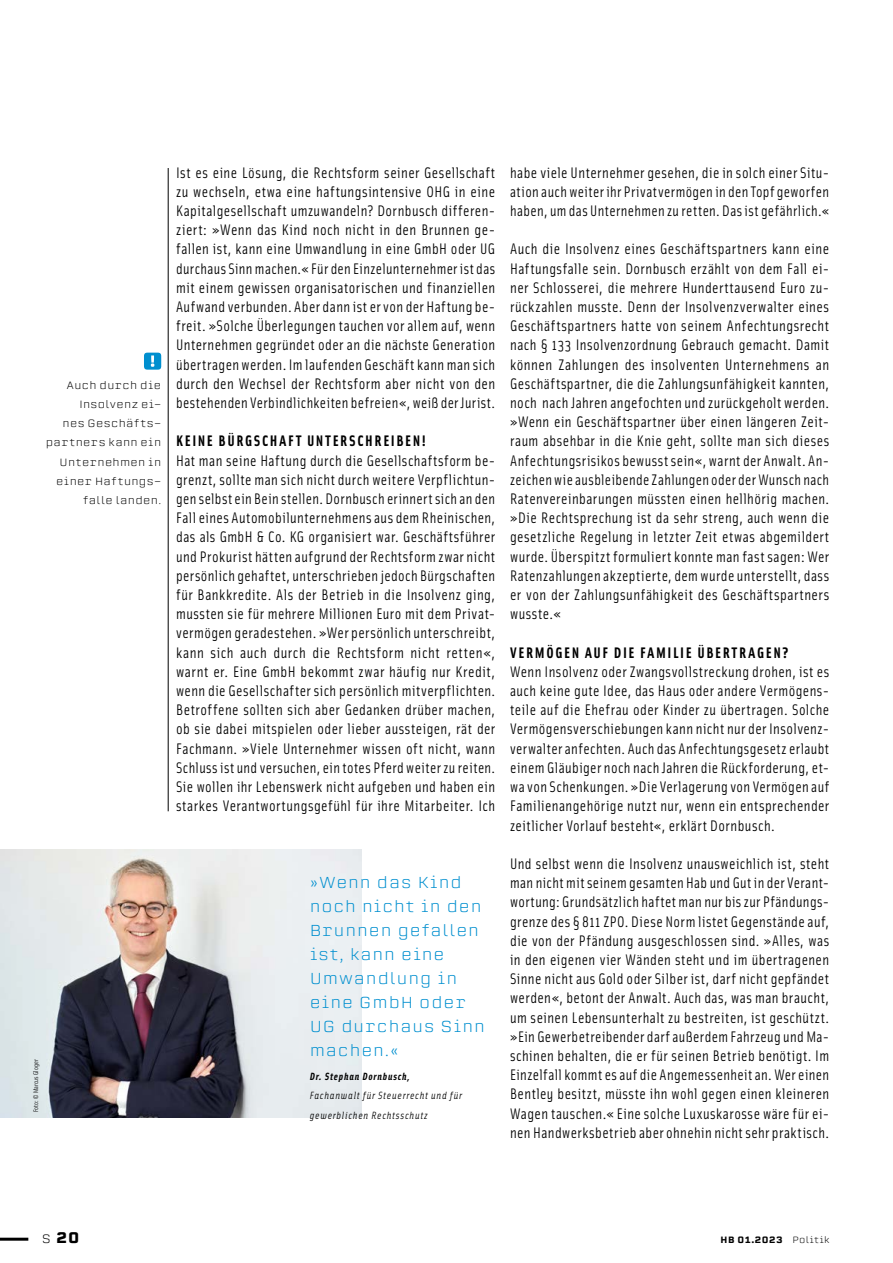
<style>
.page{position:relative;width:893px;height:1263px;background:#fff}
.page>*{position:absolute;margin:0;border:0;box-sizing:border-box;transform-origin:0 0}
.t1{font:300 15.75px/24px "Erbaum";letter-spacing:.06em;color:#008fcf}
.t2{font:15.3px/19.2px "Solex OT";letter-spacing:.03em;color:#000;text-align:justify}
.t3{font:700 15.3px "Solex OT";letter-spacing:.105em;color:#000}
.t4{font:700 15px "Erbaum";color:#000}
.t5{font:300 10.5px/19.2px "Erbaum";letter-spacing:.04em;color:#000;text-align:right}
.t6{font:italic 10.5px/19.2px "Solex OT";letter-spacing:.075em;color:#000}
.t7{font:italic 700 10.5px "Solex OT";letter-spacing:.08em;color:#000}
.t8{font:500 9px "Erbaum";letter-spacing:.06em;color:#000}
.t9{font:6.75px "Solex OT";letter-spacing:.01em;color:#000}
.s1{font-weight:300;font-size:12px}
.s2{font-weight:300}
</style>
<div class="page">
<hr style="left:0;top:1238px;width:28px;height:3px;background:#000">
<hr style="left:168px;top:168px;width:1px;height:643px;background:#000">
<div style="left:144px;top:353px;width:17px;height:17px;background:#008fcf;border-radius:4px"></div>
<svg style="left:151px;top:355px;width:3px;height:12px"></svg>
<img style="left:0;top:850px;width:362px;height:268px">
<p class="t5" style="left:46px;top:375px;width:117px">Auch durch die<br>Insolvenz ei-<br>nes Geschäfts&shy;partners kann ein<br>Unternehmen in einer Haftungs&shy;falle landen.</p>
<p class="t9" style="left:32px;top:1112px;width:55px;rotate:-90deg">Foto: © Marcus Gloger</p>
<p class="t2" style="left:176px;top:162px;width:321px">Ist es eine Lösung, die Rechtsform seiner Gesellschaft zu wechseln, etwa eine haftungsintensive OHG in eine Kapitalgesellschaft umzuwandeln? Dornbusch differen&shy;ziert: »Wenn das Kind noch nicht in den Brunnen ge&shy;fallen ist, kann eine Umwandlung in eine GmbH oder UG durchaus Sinn machen.« Für den Einzelunternehmer ist das mit einem gewissen organisatorischen und finanziellen Aufwand verbunden. Aber dann ist er von der Haftung be&shy;freit. »Solche Überlegungen tauchen vor allem auf, wenn Unternehmen gegründet oder an die nächste Generation übertragen werden. Im laufenden Geschäft kann man sich durch den Wechsel der Rechtsform aber nicht von den bestehenden Verbindlichkeiten befreien«, weiß der Jurist.</p>
<p class="t3" style="left:176px;top:431px;width:252px">KEINE BÜRGSCHAFT UNTERSCHREIBEN!</p>
<p class="t2" style="left:176px;top:450px;width:321px">Hat man seine Haftung durch die Gesellschaftsform be&shy;grenzt, sollte man sich nicht durch weitere Verpflichtun&shy;gen selbst ein Bein stellen. Dornbusch erinnert sich an den Fall eines Automobilunternehmens aus dem Rheinischen, das als GmbH &amp; Co. KG organisiert war. Geschäftsführer und Prokurist hätten aufgrund der Rechtsform zwar nicht persönlich gehaftet, unterschrieben jedoch Bürgschaften für Bankkredite. Als der Betrieb in die Insolvenz ging, mussten sie für mehrere Millionen Euro mit dem Privat&shy;vermögen geradestehen. »Wer persönlich unterschreibt, kann sich auch durch die Rechtsform nicht retten«, warnt er. Eine GmbH bekommt zwar häufig nur Kredit, wenn die Gesellschafter sich persönlich mitverpflichten.<br>Betroffene sollten sich aber Gedanken drüber machen, ob sie dabei mitspielen oder lieber aussteigen, rät der Fachmann. »Viele Unternehmer wissen oft nicht, wann Schluss ist und versuchen, ein totes Pferd weiter zu reiten.<br>Sie wollen ihr Lebenswerk nicht aufgeben und haben ein starkes Verantwortungsgefühl für ihre Mitarbeiter. Ich</p>
<p class="t1" style="left:310px;top:870px;width:177px">»Wenn das Kind noch nicht in den<br>Brunnen gefallen ist, kann eine<br>Umwandlung in eine GmbH oder<br>UG durchaus Sinn machen.«</p>
<p class="t7" style="left:310px;top:1070px;width:102px">Dr. Stephan Dornbusch,</p>
<p class="t6" style="left:310px;top:1086px;width:154px">Fachanwalt für Steuerrecht und für gewerblichen Rechtsschutz</p>
<p class="t2" style="left:510px;top:162px;width:321px">habe viele Unternehmer gesehen, die in solch einer Situ&shy;ation auch weiter ihr Privatvermögen in den Topf geworfen haben, um das Unternehmen zu retten. Das ist gefährlich.«</p>
<p class="t2" style="left:510px;top:239px;width:321px">Auch die Insolvenz eines Geschäftspartners kann eine Haftungsfalle sein. Dornbusch erzählt von dem Fall ei&shy;ner Schlosserei, die mehrere Hunderttausend Euro zu&shy;rückzahlen musste. Denn der Insolvenzverwalter eines Geschäftspartners hatte von seinem Anfechtungsrecht nach § 133 Insolvenzordnung Gebrauch gemacht. Damit können Zahlungen des insolventen Unternehmens an Geschäftspartner, die die Zahlungsunfähigkeit kannten, noch nach Jahren angefochten und zurückgeholt werden. »Wenn ein Geschäftspartner über einen längeren Zeit&shy;raum absehbar in die Knie geht, sollte man sich dieses Anfechtungsrisikos bewusst sein«, warnt der Anwalt. An&shy;zeichen wie ausbleibende Zahlungen oder der Wunsch nach Ratenvereinbarungen müssten einen hellhörig machen. »Die Rechtsprechung ist da sehr streng, auch wenn die gesetzliche Regelung in letzter Zeit etwas abgemildert wurde. Überspitzt formuliert konnte man fast sagen: Wer Ratenzahlungen akzeptierte, dem wurde unterstellt, dass er von der Zahlungsunfähigkeit des Geschäftspartners wusste.«</p>
<p class="t3" style="left:510px;top:642px;width:280px">VERMÖGEN AUF DIE FAMILIE ÜBERTRAGEN?</p>
<p class="t2" style="left:510px;top:661px;width:321px">Wenn Insolvenz oder Zwangsvollstreckung drohen, ist es auch keine gute Idee, das Haus oder andere Vermögens&shy;teile auf die Ehefrau oder Kinder zu übertragen. Solche Vermögensverschiebungen kann nicht nur der Insolvenz&shy;verwalter anfechten. Auch das Anfechtungsgesetz erlaubt einem Gläubiger noch nach Jahren die Rückforderung, et&shy;wa von Schenkungen. »Die Verlagerung von Vermögen auf Familienangehörige nutzt nur, wenn ein entsprechender zeitlicher Vorlauf besteht«, erklärt Dornbusch.</p>
<p class="t2" style="left:510px;top:853px;width:321px">Und selbst wenn die Insolvenz unausweichlich ist, steht man nicht mit seinem gesamten Hab und Gut in der Verant&shy;wortung: Grundsätzlich haftet man nur bis zur Pfändungs&shy;grenze des § 811 ZPO. Diese Norm listet Gegenstände auf, die von der Pfändung ausgeschlossen sind. »Alles, was in den eigenen vier Wänden steht und im übertragenen Sinne nicht aus Gold oder Silber ist, darf nicht gepfändet werden«, betont der Anwalt. Auch das, was man braucht, um seinen Lebensunterhalt zu bestreiten, ist geschützt. »Ein Gewerbetreibender darf außerdem Fahrzeug und Ma&shy;schinen behalten, die er für seinen Betrieb benötigt. Im Einzelfall kommt es auf die Angemessenheit an. Wer einen Bentley besitzt, müsste ihn wohl gegen einen kleineren Wagen tauschen.« Eine solche Luxuskarosse wäre für ei&shy;nen Handwerksbetrieb aber ohnehin nicht sehr praktisch.</p>
<p class="t4" style="left:42px;top:1227px;width:39px"><span class="s1">S</span> 20</p>
<p class="t8" style="left:720px;top:1234px;width:111px">HB 01.2023 <span class="s2">Politik</span></p>
</div>
